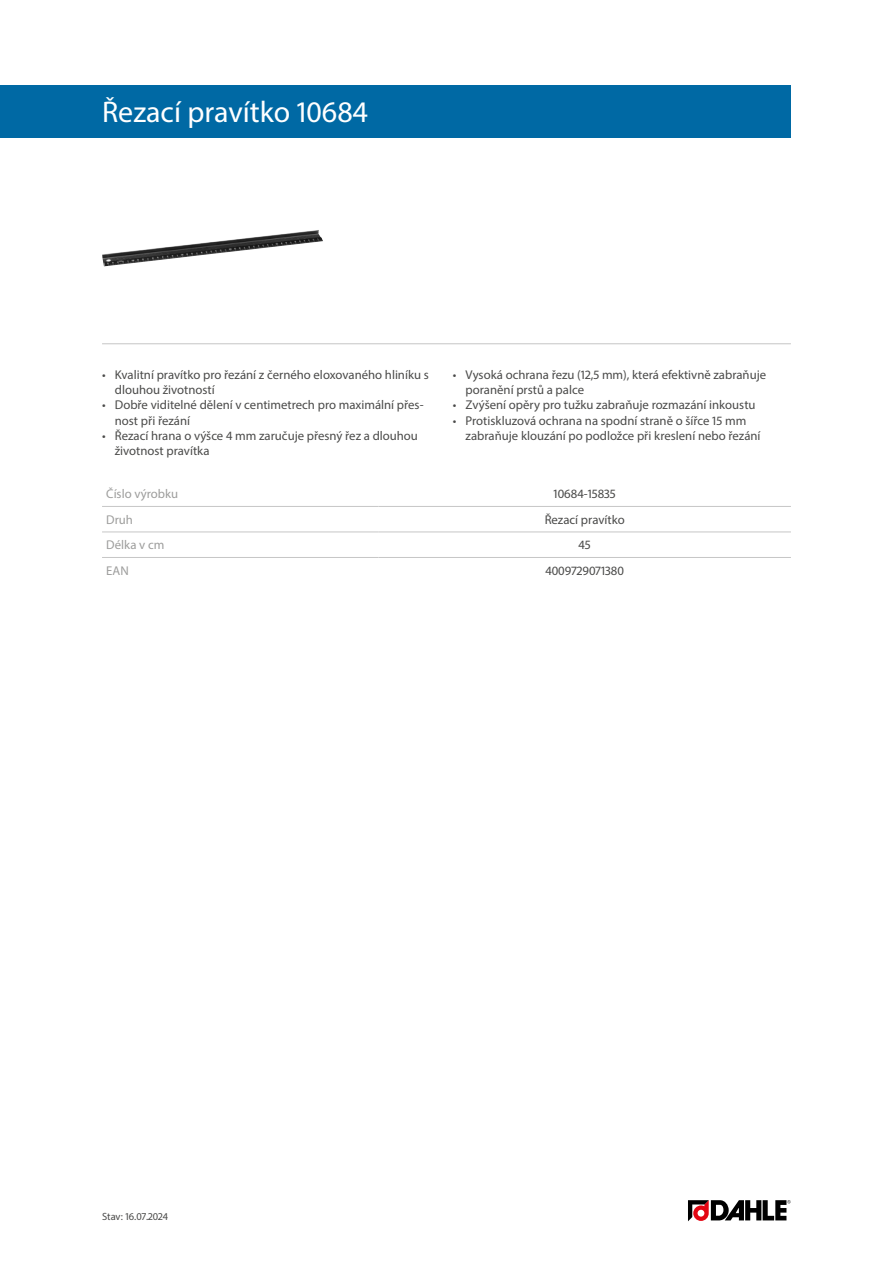
<style>
.page{position:relative;width:893px;height:1263px;background:#fff}
.page>*{position:absolute;margin:0;border:0;box-sizing:border-box;transform-origin:0 0}
.Produktname{font:30px "Myriad Pro";color:#fff}
.Produkttabelle_Zentr{font:12.75px/15.3px "Myriad Pro";color:#4a4a49}
.Produkttabelle_Links{font:12.75px "Myriad Pro";color:#9d9d9c}
.t1{font:10.5px "Myriad Pro";color:#4a4a49}
</style>
<div class="page">
<img style="left:102px;top:230px;width:221px;height:36px">
<hr style="left:102px;top:343px;width:689px;height:1px;background:#c6c6c6">
<svg style="left:688px;top:1200px;width:103px;height:21px"></svg>
<div style="left:0;top:85px;width:791px;height:53px;background:#0069a4"></div>
<hr style="left:102px;top:506px;width:276px;height:1px;background:#c6c6c6">
<hr style="left:378px;top:506px;width:413px;height:1px;background:#c6c6c6">
<hr style="left:102px;top:532px;width:276px;height:1px;background:#c6c6c6">
<hr style="left:378px;top:532px;width:413px;height:1px;background:#c6c6c6">
<hr style="left:102px;top:557px;width:276px;height:1px;background:#c6c6c6">
<hr style="left:378px;top:557px;width:413px;height:1px;background:#c6c6c6">
<p class="Produktname" style="left:102px;top:94px;width:267px">Řezací pravítko 10684</p>
<p class="Produkttabelle_Zentr" style="left:115px;top:367px;width:316px;text-indent:-13px">• Kvalitní pravítko pro řezání z černého eloxovaného hliníku s dlouhou životností</p>
<p class="Produkttabelle_Zentr" style="left:115px;top:397px;width:310px;text-indent:-13px">• Dobře viditelné dělení v centimetrech pro maximální přes&shy;nost při řezání</p>
<p class="Produkttabelle_Zentr" style="left:115px;top:428px;width:305px;text-indent:-13px">• Řezací hrana o výšce 4 mm zaručuje přesný řez a dlouhou životnost pravítka</p>
<p class="Produkttabelle_Zentr" style="left:466px;top:367px;width:302px;text-indent:-13px">• Vysoká ochrana řezu (12,5 mm), která efektivně zabraňuje poranění prstů a palce</p>
<p class="Produkttabelle_Zentr" style="left:453px;top:397px;width:304px">• Zvýšení opěry pro tužku zabraňuje rozmazání inkoustu</p>
<p class="Produkttabelle_Zentr" style="left:466px;top:413px;width:296px;text-indent:-13px">• Protiskluzová ochrana na spodní straně o šířce 15 mm zabraňuje klouzání po podložce při kreslení nebo řezání</p>
<p class="Produkttabelle_Links" style="left:106px;top:486px;width:73px">Číslo výrobku</p>
<p class="Produkttabelle_Zentr" style="left:553px;top:486px;width:64px">10684-15835</p>
<p class="Produkttabelle_Links" style="left:106px;top:512px;width:28px">Druh</p>
<p class="Produkttabelle_Zentr" style="left:545px;top:512px;width:82px">Řezací pravítko</p>
<p class="Produkttabelle_Links" style="left:106px;top:537px;width:60px">Délka v cm</p>
<p class="Produkttabelle_Zentr" style="left:579px;top:537px;width:14px">45</p>
<p class="Produkttabelle_Links" style="left:106px;top:563px;width:24px">EAN</p>
<p class="Produkttabelle_Zentr" style="left:545px;top:563px;width:80px">4009729071380</p>
<p class="t1" style="left:102px;top:1210px;width:67px">Stav: 16.07.2024</p>
</div>
